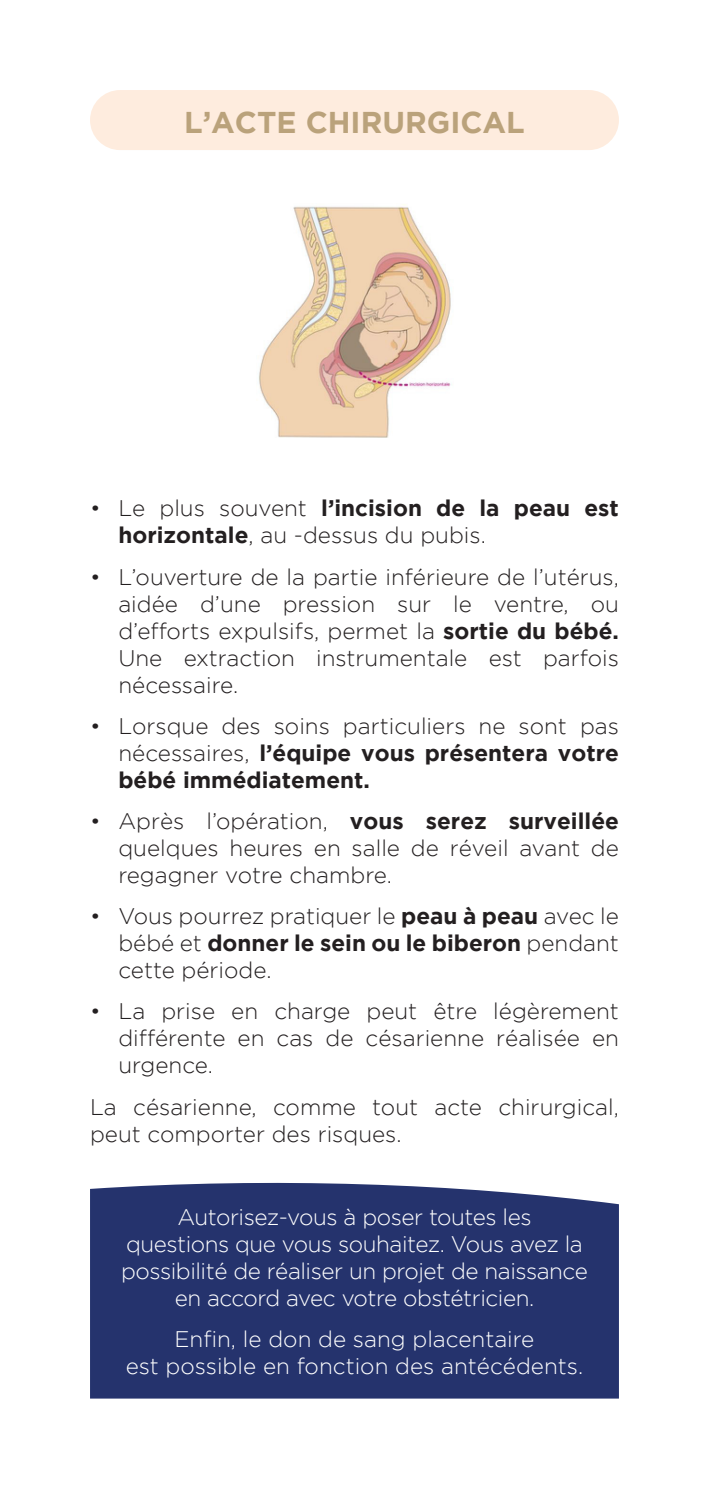
<style>
.page{position:relative;width:709px;height:1489px;background:#fff}
.page>*{position:absolute;margin:0;border:0;box-sizing:border-box;transform-origin:0 0}
.t1{font:700 30px "Gotham";color:#baa27b}
.t2{font:300 22.5px/27px "Gotham";color:#231f20;text-align:justify}
.t3{font:300 22.5px/27px "Gotham";letter-spacing:-.02em;color:#fff;text-align:center}
.t4{font:300 22.5px "Gotham";color:#fff}
.s1{font-weight:700}
</style>
<div class="page">
<div style="left:90px;top:90px;width:529px;height:60px;background:#feecde;border-radius:30px"></div>
<img style="left:259px;top:204px;width:193px;height:233px">
<div style="left:90px;top:1182px;width:529px;height:216px;background:#25336d"></div>
<p class="t1" style="left:184px;top:105px;width:342px">L’ACTE CHIRURGICAL</p>
<p class="t2" style="left:118px;top:494px;width:502px;text-indent:-28px">• Le plus souvent <span class="s1">l’incision de la peau est horizontale</span>, au -dessus du pubis.</p>
<p class="t2" style="left:118px;top:562px;width:502px;text-indent:-28px">• L’ouverture de la partie inférieure de l’utérus, aidée d’une pression sur le ventre, ou d’efforts expulsifs, permet la <span class="s1">sortie du bébé.<br></span>Une extraction instrumentale est parfois nécessaire.</p>
<p class="t2" style="left:118px;top:712px;width:502px;text-indent:-28px">• Lorsque des soins particuliers ne sont pas nécessaires, <span class="s1">l’équipe vous présentera votre bébé immédiatement.</span></p>
<p class="t2" style="left:118px;top:807px;width:502px;text-indent:-28px">• Après l’opération, <span class="s1">vous serez surveillée </span>quelques heures en salle de réveil avant de regagner votre chambre.</p>
<p class="t2" style="left:118px;top:902px;width:502px;text-indent:-28px">• Vous pourrez pratiquer le <span class="s1">peau à peau</span> avec le bébé et <span class="s1">donner le sein ou le biberon</span> pendant cette période.</p>
<p class="t2" style="left:118px;top:997px;width:502px;text-indent:-28px">• La prise en charge peut être légèrement différente en cas de césarienne réalisée en urgence.</p>
<p class="t2" style="left:90px;top:1092px;width:530px">La césarienne, comme tout acte chirurgical, peut comporter des risques.</p>
<p class="t3" style="left:177px;top:1202px;width:355px">Autorisez-vous à poser toutes les</p>
<p class="t3" style="left:121px;top:1229px;width:468px">questions que vous souhaitez. Vous avez la possibilité de réaliser un projet de naissance en accord avec votre obstétricien.</p>
<p class="t4" style="left:174px;top:1326px;width:361px">Enfin, le don de sang placentaire</p>
<p class="t4" style="left:126px;top:1353px;width:459px">est possible en fonction des antécédents.</p>
</div>
